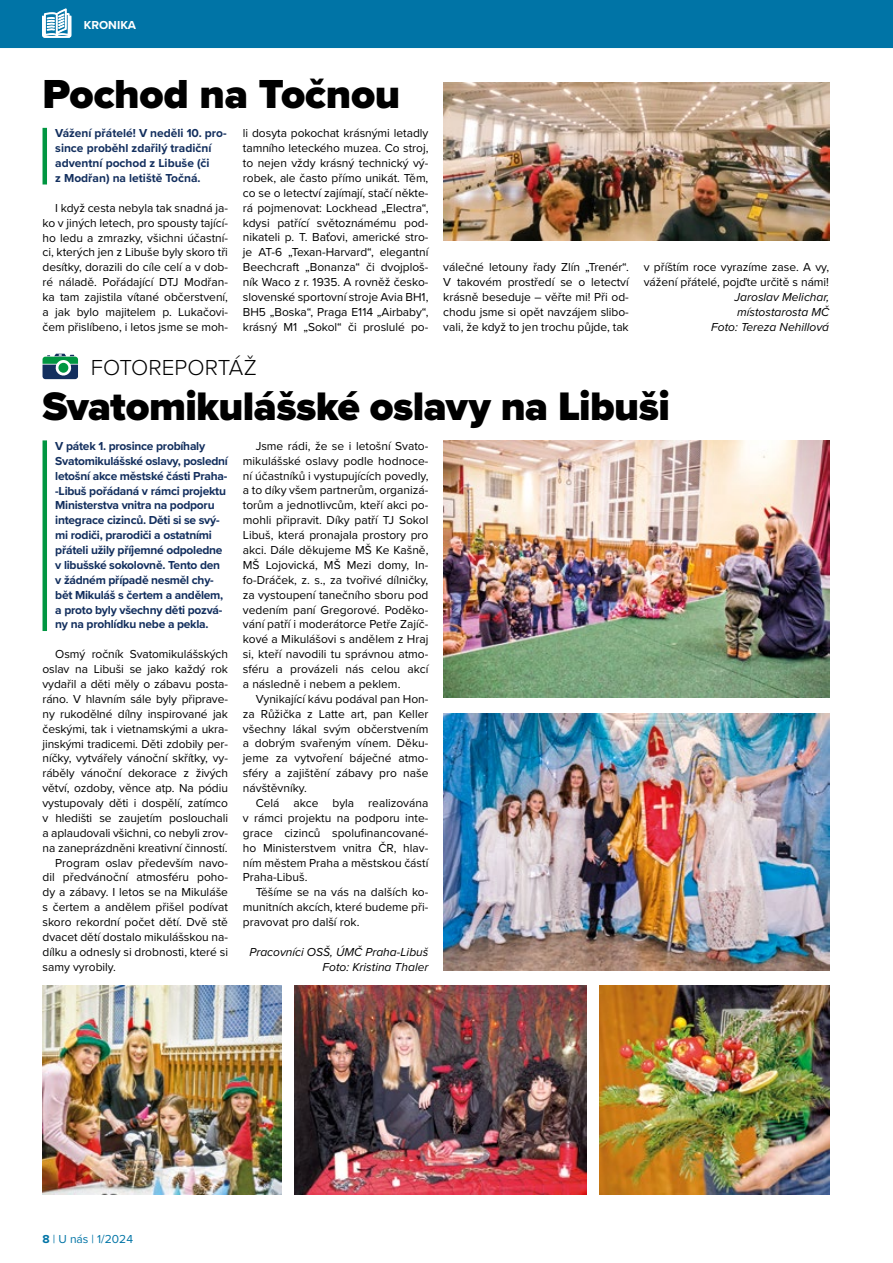
<style>
.page{position:relative;width:893px;height:1263px;background:#fff}
.page>*{position:absolute;margin:0;border:0;box-sizing:border-box;transform-origin:0 0}
.t1{font:900 42px "Proxima Nova";letter-spacing:-.01em;color:#000}
.t2{font:900 41.25px "Proxima Nova";letter-spacing:-.015em;color:#000}
.t3{font:300 22.5px "Proxima Nova";letter-spacing:.005em;color:#000}
.t4{font:12px/14.9px "Proxima Nova";letter-spacing:-.005em;color:#000;text-align:justify}
.t5{font:700 12px/14.9px "Proxima Nova";letter-spacing:-.02em;color:#132f5e}
.t6{font:700 12px/14.9px "Proxima Nova";color:#132f5e}
.t7{font:italic 12px/14.9px "Proxima Nova";color:#000;text-align:right}
.t8{font:12px "Proxima Nova";color:#0074a6}
.t9{font:700 12px "Proxima Nova";color:#fff}
.s1{font-weight:700}
</style>
<div class="page">
<div style="left:0;top:0;width:893px;height:48px;background:#0074a6"></div>
<svg style="left:42px;top:8px;width:29px;height:30px"></svg>
<hr style="left:43px;top:128px;width:4px;height:56px;background:#009641">
<img style="left:443px;top:83px;width:386px;height:157px">
<hr style="left:43px;top:440px;width:4px;height:191px;background:#009641">
<svg style="left:43px;top:354px;width:35px;height:25px"></svg>
<img style="left:443px;top:713px;width:386px;height:258px">
<img style="left:294px;top:986px;width:293px;height:208px">
<img style="left:443px;top:440px;width:386px;height:258px">
<img style="left:600px;top:986px;width:229px;height:208px">
<img style="left:43px;top:986px;width:238px;height:208px">
<p class="t9" style="left:84px;top:16px;width:54px">KRONIKA</p>
<h1 class="t1" style="left:43px;top:62px;width:359px">Pochod na Točnou</h1>
<p class="t6" style="left:55px;top:126px;width:173px">Vážení přátelé! V neděli 10. pro&shy;since proběhl zdařilý tradiční adventní pochod z Libuše (či<br>z Modřan) na letiště Točná.</p>
<p class="t4" style="left:43px;top:200px;width:187px;text-indent:13px">I když cesta nebyla tak snadná ja&shy;ko v jiných letech, pro spousty tající&shy;ho ledu a zmrazky, všichni účastní&shy;ci, kterých jen z Libuše byly skoro tři desítky, dorazili do cíle celí a v dob&shy;ré náladě. Pořádající DTJ Modřan&shy;ka tam zajistila vítané občerstvení, a jak bylo majitelem p. Lukačovi&shy;čem přislíbeno, i letos jsme se moh-</p>
<p class="t4" style="left:243px;top:125px;width:187px">li dosyta pokochat krásnými letadly tamního leteckého muzea. Co stroj, to nejen vždy krásný technický vý&shy;robek, ale často přímo unikát. Těm, co se o letectví zajímají, stačí někte&shy;rá pojmenovat: Lockhead „Electra“, kdysi patřící světoznámému pod&shy;nikateli p. T. Baťovi, americké stro&shy;je AT-6 „Texan-Harvard“, elegantní Beechcraft „Bonanza“ či dvojploš&shy;ník Waco z r. 1935. A rovněž česko&shy;slovenské sportovní stroje Avia BH1, BH5 „Boska“, Praga E114 „Airbaby“, krásný M1 „Sokol“ či proslulé po-</p>
<p class="t4" style="left:443px;top:259px;width:187px">válečné letouny řady Zlín „Trenér“.<br>V takovém prostředí se o letectví krásně beseduje – věřte mi! Při od&shy;chodu jsme si opět navzájem slibo&shy;vali, že když to jen trochu půjde, tak</p>
<p class="t4" style="left:644px;top:259px;width:187px">v příštím roce vyrazíme zase. A vy, vážení přátelé, pojďte určitě s námi!</p>
<p class="t7" style="left:711px;top:289px;width:119px">Jaroslav Melichar, místostarosta MČ<br>Foto: Tereza Nehillová</p>
<h3 class="t3" style="left:91px;top:351px;width:168px">FOTOREPORTÁŽ</h3>
<h2 class="t2" style="left:43px;top:376px;width:629px">Svatomikulášské oslavy na Libuši</h2>
<p class="t5" style="left:55px;top:438px;width:174px">V pátek 1. prosince probíhaly<br>Svatomikulášské oslavy, poslední letošní akce městské části Praha--Libuš pořádaná v rámci projektu<br>Ministerstva vnitra na podporu integrace cizinců. Děti si se svý&shy;mi rodiči, prarodiči a ostatními přáteli užily příjemné odpoledne v libušské sokolovně. Tento den v žádném případě nesměl chy&shy;bět Mikuláš s čertem a andělem, a proto byly všechny děti pozvá&shy;ny na prohlídku nebe a pekla.</p>
<p class="t4" style="left:55px;top:646px;width:174px">Osmý ročník Svatomikulášských</p>
<p class="t4" style="left:43px;top:661px;width:187px">oslav na Libuši se jako každý rok</p>
<p class="t4" style="left:43px;top:676px;width:187px">vydařil a děti měly o zábavu posta-</p>
<p class="t4" style="left:43px;top:691px;width:187px">ráno. V hlavním sále byly připrave-</p>
<p class="t4" style="left:43px;top:706px;width:187px">ny rukodělné dílny inspirované jak</p>
<p class="t4" style="left:43px;top:721px;width:187px">českými, tak i vietnamskými a ukra-</p>
<p class="t4" style="left:43px;top:735px;width:187px">jinskými tradicemi. Děti zdobily per-</p>
<p class="t4" style="left:43px;top:750px;width:187px">níčky, vytvářely vánoční skřítky, vy-</p>
<p class="t4" style="left:43px;top:765px;width:187px">ráběly vánoční dekorace z živých</p>
<p class="t4" style="left:43px;top:780px;width:187px">větví, ozdoby, věnce atp. Na pódiu</p>
<p class="t4" style="left:43px;top:795px;width:187px">vystupovaly děti i dospělí, zatímco</p>
<p class="t4" style="left:43px;top:810px;width:187px">v hledišti se zaujetím poslouchali</p>
<p class="t4" style="left:43px;top:825px;width:187px">a aplaudovali všichni, co nebyli zrov-</p>
<p class="t4" style="left:43px;top:840px;width:186px">na zaneprázdněni kreativní činností.</p>
<p class="t4" style="left:55px;top:855px;width:174px">Program oslav především navo-</p>
<p class="t4" style="left:43px;top:869px;width:187px">dil předvánoční atmosféru poho-</p>
<p class="t4" style="left:43px;top:884px;width:187px">dy a zábavy. I letos se na Mikuláše</p>
<p class="t4" style="left:43px;top:899px;width:187px">s čertem a andělem přišel podívat</p>
<p class="t4" style="left:43px;top:914px;width:187px">skoro rekordní počet dětí. Dvě stě</p>
<p class="t4" style="left:43px;top:929px;width:187px">dvacet dětí dostalo mikulášskou na-</p>
<p class="t4" style="left:43px;top:944px;width:187px">dílku a odnesly si drobnosti, které si</p>
<p class="t4" style="left:43px;top:959px;width:75px">samy vyrobily.</p>
<p class="t4" style="left:243px;top:438px;width:187px;text-indent:13px">Jsme rádi, že se i letošní Svato&shy;mikulášské oslavy podle hodnoce&shy;ní účastníků i vystupujících povedly, a to díky všem partnerům, organizá&shy;torům a jednotlivcům, kteří akci po&shy;mohli připravit. Díky patří TJ Sokol Libuš, která pronajala prostory pro akci. Dále děkujeme MŠ Ke Kašně, MŠ Lojovická, MŠ Mezi domy, In&shy;fo-Dráček, z. s., za tvořivé dílničky, za vystoupení tanečního sboru pod vedením paní Gregorové. Poděko&shy;vání patří i moderátorce Petře Zajíč&shy;kové a Mikulášovi s andělem z Hraj si, kteří navodili tu správnou atmo&shy;sféru a provázeli nás celou akcí a následně i nebem a peklem.</p>
<p class="t4" style="left:243px;top:691px;width:187px;text-indent:13px">Vynikající kávu podával pan Hon&shy;za Růžička z Latte art, pan Keller všechny lákal svým občerstvením a dobrým svařeným vínem. Děku&shy;jeme za vytvoření báječné atmo&shy;sféry a zajištění zábavy pro naše návštěvníky.</p>
<p class="t4" style="left:243px;top:795px;width:187px;text-indent:13px">Celá akce byla realizována v rámci projektu na podporu inte&shy;grace cizinců spolufinancované&shy;ho Ministerstvem vnitra ČR, hlav&shy;ním městem Praha a městskou částí Praha-Libuš.</p>
<p class="t4" style="left:243px;top:884px;width:187px;text-indent:13px">Těšíme se na vás na dalších ko&shy;munitních akcích, které budeme při&shy;pravovat pro další rok.</p>
<p class="t7" style="left:249px;top:944px;width:181px">Pracovníci OSŠ, ÚMČ Praha-Libuš<br>Foto: Kristina Thaler</p>
<p class="t8" style="left:43px;top:1230px;width:92px"><span class="s1">8</span> | U nás | 1/2024</p>
</div>
